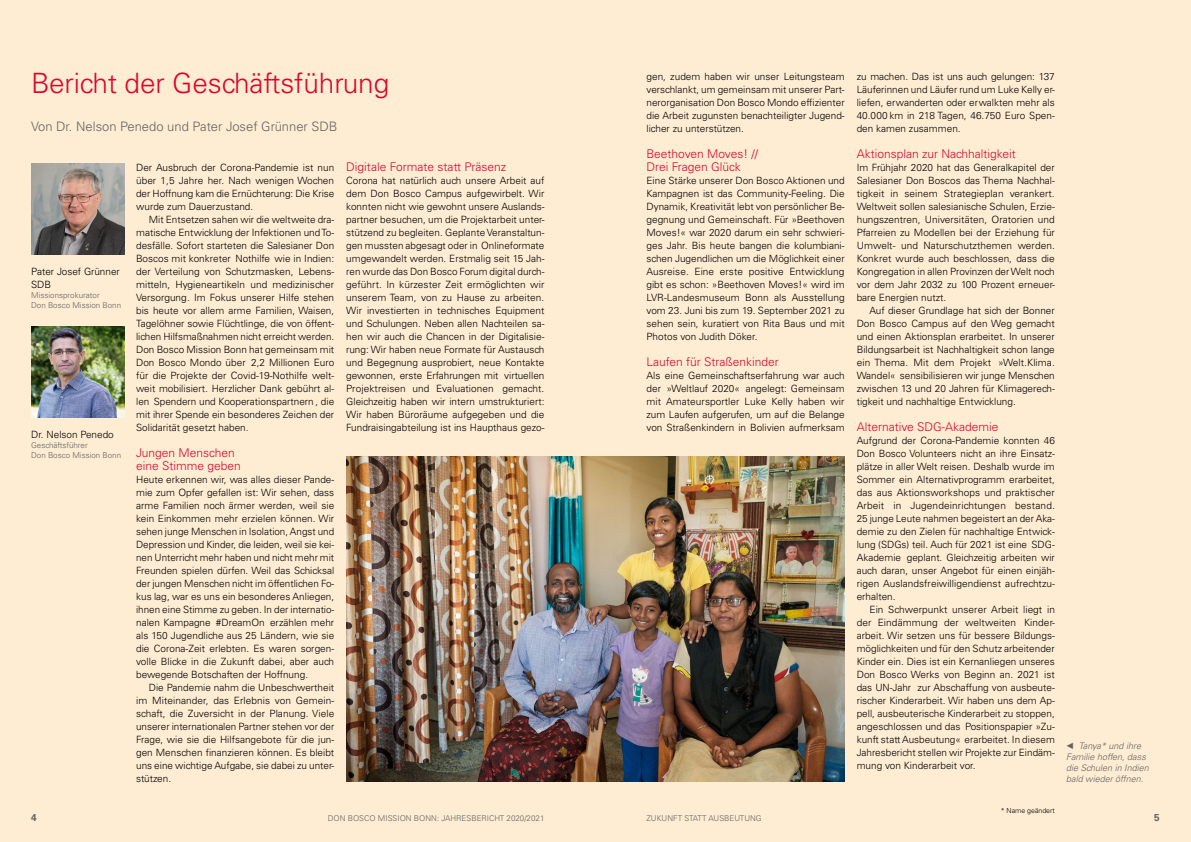
<style>
.page{position:relative;width:1191px;height:842px;background:#fff}
.page>*{position:absolute;margin:0;border:0;box-sizing:border-box;transform-origin:0 0}
._120_H1{font:300 28px "Univers LT Std";letter-spacing:-.005em;color:#dd052d}
._106_Untertitel{font:300 13px "Univers LT Std";color:#636362}
._121_H2{font:300 12px/13px "Univers LT Std";color:#dd052d}
._201_Standard_O{font:300 10px/13px "Univers LT Std";color:#000;text-align:justify}
._200_Standard{font:300 10px/13px "Univers LT Std";color:#000;text-align:justify}
._205_Standard_Initia{font:300 10px/13px "Univers LT Std";color:#000;text-align:justify}
._103_AutorIn{font:300 10px/13px "Univers LT Std";color:#000}
.t1{font:700 10px "Univers LT Std";color:#636362}
.t2{font:italic 300 9px/11px "Univers LT Std";color:#636362}
._103_AutorIn_Funktio{font:300 8px/10px "Univers LT Std";color:#636362}
.t3{font:300 7px "Univers LT Std";color:#000}
.s1{font-family:"The Antiqua B";font-weight:400;font-style:normal}
</style>
<div class="page">
<div style="left:0;top:0;width:595px;height:842px;background:#feecd3"></div>
<div style="left:595px;top:0;width:596px;height:842px;background:#feecd3"></div>
<img style="left:346px;top:457px;width:498px;height:325px">
<img style="left:31px;top:327px;width:94px;height:91px">
<img style="left:31px;top:163px;width:94px;height:91px">
<h1 class="_120_H1" style="left:31px;top:66px;width:359px">Bericht der Geschäftsführung</h1>
<p class="_106_Untertitel" style="left:31px;top:119px;width:308px">Von Dr. Nelson Penedo und Pater Josef Grünner SDB</p>
<p class="_103_AutorIn" style="left:31px;top:264px;width:90px">Pater Josef Grünner<br>SDB</p>
<p class="_103_AutorIn_Funktio" style="left:31px;top:290px;width:91px">Missionsprokurator<br>Don Bosco Mission Bonn</p>
<p class="_103_AutorIn" style="left:31px;top:428px;width:84px">Dr. Nelson Penedo</p>
<p class="_103_AutorIn_Funktio" style="left:31px;top:440px;width:91px">Geschäftsführer<br>Don Bosco Mission Bonn</p>
<p class="_205_Standard_Initia" style="left:136px;top:161px;width:200px">Der Ausbruch der Corona-Pandemie ist nun über 1,5 Jahre her. Nach wenigen Wochen der Hoffnung kam die Ernüchterung: Die Krise wurde zum Dauerzustand.</p>
<p class="_200_Standard" style="left:136px;top:213px;width:200px;text-indent:13px">Mit Entsetzen sahen wir die weltweite dra&shy;matische Entwicklung der Infektionen und To&shy;desfälle. Sofort starteten die Salesianer Don Boscos mit konkreter Nothilfe wie in Indien: der Verteilung von Schutzmasken, Lebens&shy;mitteln, Hygieneartikeln und medizinischer Versorgung. Im Fokus unserer Hilfe stehen bis heute vor allem arme Familien, Waisen, Tagelöhner sowie Flüchtlinge, die von öffent&shy;lichen Hilfsmaßnahmen nicht erreicht werden.<br>Don Bosco Mission Bonn hat gemeinsam mit Don Bosco Mondo über 2,2 Millionen Euro für die Projekte der Covid-19-Nothilfe welt&shy;weit mobilisiert. Herzlicher Dank gebührt al&shy;len Spendern und Kooperationspartnern , die mit ihrer Spende ein besonderes Zeichen der Solidarität gesetzt haben.</p>
<h2 class="_121_H2" style="left:136px;top:446px;width:106px">Jungen Menschen eine Stimme geben</h2>
<p class="_201_Standard_O" style="left:136px;top:473px;width:200px">Heute erkennen wir, was alles dieser Pande&shy;mie zum Opfer gefallen ist: Wir sehen, dass arme Familien noch ärmer werden, weil sie kein Einkommen mehr erzielen können. Wir sehen junge Menschen in Isolation, Angst und Depression und Kinder, die leiden, weil sie kei&shy;nen Unterricht mehr haben und nicht mehr mit Freunden spielen dürfen. Weil das Schicksal der jungen Menschen nicht im öffentlichen Fo&shy;kus lag, war es uns ein besonderes Anliegen, ihnen eine Stimme zu geben. In der internatio&shy;nalen Kampagne #DreamOn erzählen mehr als 150 Jugendliche aus 25 Ländern, wie sie die Corona-Zeit erlebten. Es waren sorgen&shy;volle Blicke in die Zukunft dabei, aber auch bewegende Botschaften der Hoffnung.</p>
<p class="_200_Standard" style="left:136px;top:681px;width:200px;text-indent:13px">Die Pandemie nahm die Unbeschwertheit im Miteinander, das Erlebnis von Gemein&shy;schaft, die Zuversicht in der Planung. Viele unserer internationalen Partner stehen vor der Frage, wie sie die Hilfsangebote für die jun&shy;gen Menschen finanzieren können. Es bleibt uns eine wichtige Aufgabe, sie dabei zu unter&shy;stützen.</p>
<h2 class="_121_H2" style="left:346px;top:160px;width:161px">Digitale Formate statt Präsenz</h2>
<p class="_201_Standard_O" style="left:346px;top:174px;width:200px">Corona hat natürlich auch unsere Arbeit auf dem Don Bosco Campus aufgewirbelt. Wir konnten nicht wie gewohnt unsere Auslands&shy;partner besuchen, um die Projektarbeit unter&shy;stützend zu begleiten. Geplante Veranstaltun&shy;gen mussten abgesagt oder in Onlineformate umgewandelt werden. Erstmalig seit 15 Jah&shy;ren wurde das Don Bosco Forum digital durch&shy;geführt. In kürzester Zeit ermöglichten wir unserem Team, von zu Hause zu arbeiten.<br>Wir investierten in technisches Equipment und Schulungen. Neben allen Nachteilen sa&shy;hen wir auch die Chancen in der Digitalisie&shy;rung: Wir haben neue Formate für Austausch und Begegnung ausprobiert, neue Kontakte gewonnen, erste Erfahrungen mit virtuellen Projektreisen und Evaluationen gemacht.<br>Gleichzeitig haben wir intern umstrukturiert:<br>Wir haben Büroräume aufgegeben und die Fundraisingabteilung ist ins Haupthaus gezo-</p>
<p class="_201_Standard_O" style="left:646px;top:70px;width:200px">gen, zudem haben wir unser Leitungsteam verschlankt, um gemeinsam mit unserer Part&shy;nerorganisation Don Bosco Mondo effizienter die Arbeit zugunsten benachteiligter Jugend&shy;licher zu unterstützen.</p>
<h2 class="_121_H2" style="left:646px;top:147px;width:113px">Beethoven Moves! //<br>Drei Fragen Glück</h2>
<p class="_201_Standard_O" style="left:646px;top:174px;width:200px">Eine Stärke unserer Don Bosco Aktionen und Kampagnen ist das Community-Feeling. Die Dynamik, Kreativität lebt von persönlicher Be&shy;gegnung und Gemeinschaft. Für »Beethoven Moves!« war 2020 darum ein sehr schwieri&shy;ges Jahr. Bis heute bangen die kolumbiani&shy;schen Jugendlichen um die Möglichkeit einer Ausreise. Eine erste positive Entwicklung gibt es schon: »Beethoven Moves!« wird im LVR-Landesmuseum Bonn als Ausstellung vom 23. Juni bis zum 19. September 2021 zu sehen sein, kuratiert von Rita Baus und mit Photos von Judith Döker.</p>
<h2 class="_121_H2" style="left:646px;top:355px;width:134px">Laufen für Straßenkinder</h2>
<p class="_201_Standard_O" style="left:646px;top:369px;width:200px">Als eine Gemeinschaftserfahrung war auch der »Weltlauf 2020« angelegt: Gemeinsam mit Amateursportler Luke Kelly haben wir zum Laufen aufgerufen, um auf die Belange von Straßenkindern in Bolivien aufmerksam</p>
<p class="_201_Standard_O" style="left:856px;top:70px;width:200px">zu machen. Das ist uns auch gelungen: 137<br>Läuferinnen und Läufer rund um Luke Kelly er&shy;liefen, erwanderten oder erwalkten mehr als 40.000 km in 218 Tagen, 46.750 Euro Spen&shy;den kamen zusammen.</p>
<h2 class="_121_H2" style="left:856px;top:147px;width:161px">Aktionsplan zur Nachhaltigkeit</h2>
<p class="_201_Standard_O" style="left:856px;top:161px;width:200px">Im Frühjahr 2020 hat das Generalkapitel der Salesianer Don Boscos das Thema Nachhal&shy;tigkeit in seinem Strategieplan verankert.<br>Weltweit sollen salesianische Schulen, Erzie&shy;hungszentren, Universitäten, Oratorien und Pfarreien zu Modellen bei der Erziehung für Umwelt- und Naturschutzthemen werden.<br>Konkret wurde auch beschlossen, dass die Kongregation in allen Provinzen der Welt noch vor dem Jahr 2032 zu 100 Prozent erneuer&shy;bare Energien nutzt.</p>
<p class="_200_Standard" style="left:856px;top:304px;width:200px;text-indent:13px">Auf dieser Grundlage hat sich der Bonner Don Bosco Campus auf den Weg gemacht und einen Aktionsplan erarbeitet. In unserer Bildungsarbeit ist Nachhaltigkeit schon lange ein Thema. Mit dem Projekt »Welt.Klima.<br>Wandel« sensibilisieren wir junge Menschen zwischen 13 und 20 Jahren für Klimagerech&shy;tigkeit und nachhaltige Entwicklung.</p>
<h2 class="_121_H2" style="left:856px;top:420px;width:143px">Alternative SDG-Akademie</h2>
<p class="_201_Standard_O" style="left:856px;top:434px;width:200px">Aufgrund der Corona-Pandemie konnten 46<br>Don Bosco Volunteers nicht an ihre Einsatz&shy;plätze in aller Welt reisen. Deshalb wurde im Sommer ein Alternativprogramm erarbeitet, das aus Aktionsworkshops und praktischer Arbeit in Jugendeinrichtungen bestand.<br>25 junge Leute nahmen begeistert an der Aka&shy;demie zu den Zielen für nachhaltige Entwick&shy;lung (SDGs) teil. Auch für 2021 ist eine SDG-Akademie geplant. Gleichzeitig arbeiten wir auch daran, unser Angebot für einen einjäh&shy;rigen Auslandsfreiwilligendienst aufrechtzu&shy;erhalten.</p>
<p class="_200_Standard" style="left:856px;top:603px;width:200px;text-indent:13px">Ein Schwerpunkt unserer Arbeit liegt in der Eindämmung der weltweiten Kinder&shy;arbeit. Wir setzen uns für bessere Bildungs&shy;möglichkeiten und für den Schutz arbeitender Kinder ein. Dies ist ein Kernanliegen unseres Don Bosco Werks von Beginn an. 2021 ist das UN-Jahr zur Abschaffung von ausbeute&shy;rischer Kinderarbeit. Wir haben uns dem Ap&shy;pell, ausbeuterische Kinderarbeit zu stoppen, angeschlossen und das Positionspapier »Zu&shy;kunft statt Ausbeutung« erarbeitet. In diesem Jahresbericht stellen wir Projekte zur Eindäm&shy;mung von Kinderarbeit vor.</p>
<p class="t2" style="left:1066px;top:741px;width:84px"><span class="s1">◀</span> Tanya* und ihre<br>Familie hoffen, dass die Schulen in Indien bald wieder öffnen.</p>
<p class="t3" style="left:1000px;top:806px;width:56px">* Name geändert</p>
<p class="t1" style="left:31px;top:811px;width:7px">4</p>
<p class="_103_AutorIn_Funktio" style="left:328px;top:813px;width:218px">DON BOSCO MISSION BONN: JAHRESBERICHT 2020/2021</p>
<p class="_103_AutorIn_Funktio" style="left:646px;top:813px;width:11px">Zukunft</p>
<p class="_103_AutorIn_Funktio" style="left:684px;top:813px;width:6px">statt</p>
<p class="_103_AutorIn_Funktio" style="left:708px;top:813px;width:12px">Ausbeutung</p>
<p class="t1" style="left:1154px;top:811px;width:7px">5</p>
</div>
